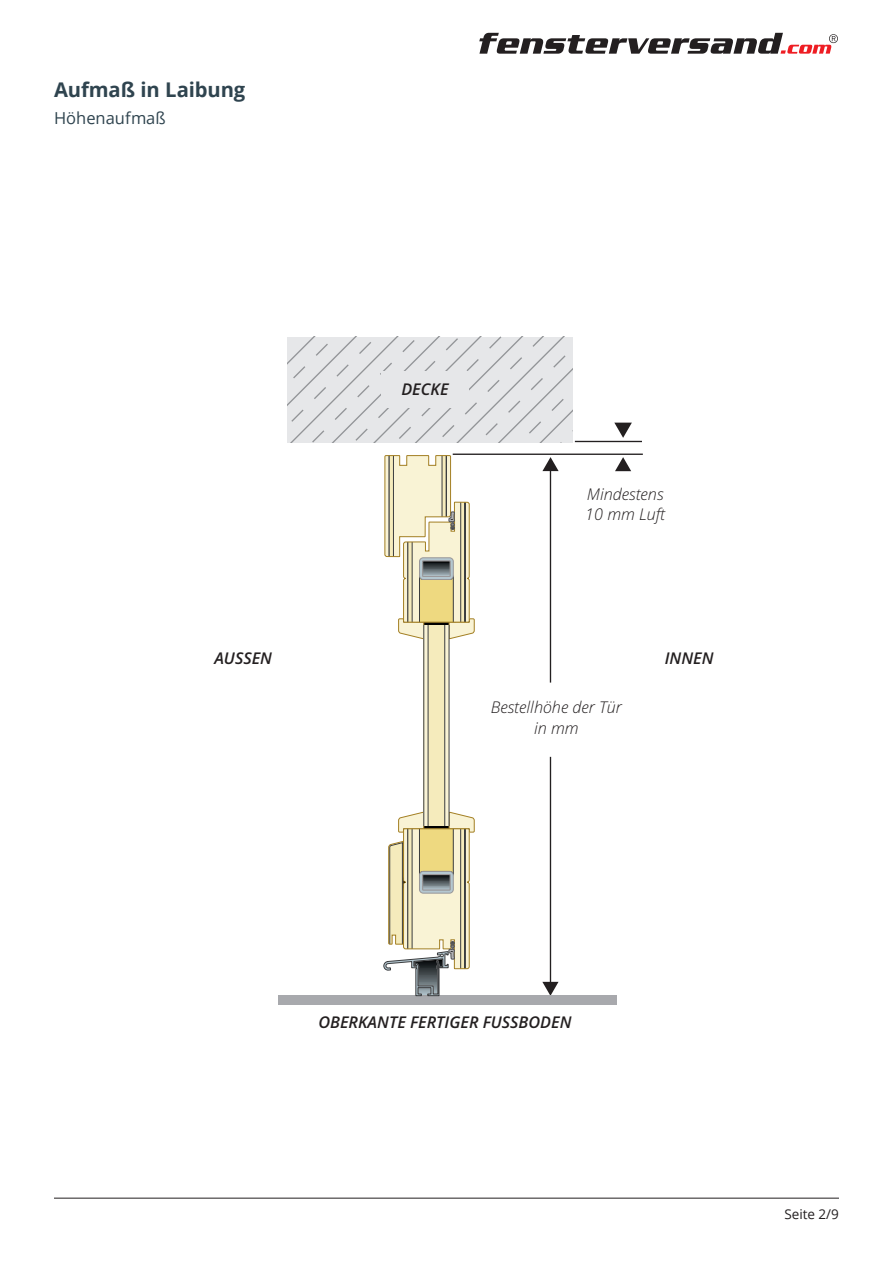
<style>
.page{position:relative;width:893px;height:1263px;background:#fff}
.page>*{position:absolute;margin:0;border:0;box-sizing:border-box;transform-origin:0 0}
.Head_Caslon{font:700 20.25px "Open Sans";letter-spacing:-.005em;color:#2f444f}
.Head_Caslon-2{font:16.5px "Open Sans";color:#2f444f}
.t1{font:italic 600 16.2px "Open Sans";color:#231f20}
.t2{font:italic 300 16.2px/20.2px "Open Sans";color:#231f20;text-align:center}
.t3{font:13.5px "Open Sans";color:#231f20}
</style>
<div class="page">
<hr style="left:54px;top:1198px;width:785px;height:1px;background:#231f20">
<svg style="left:479px;top:33px;width:359px;height:21px"></svg>
<svg style="left:287px;top:337px;width:285px;height:105px;background:#e0e1e3"></svg>
<hr style="left:550px;top:757px;width:1px;height:227px;background:#231f20">
<svg style="left:542px;top:982px;width:16px;height:13px"></svg>
<hr style="left:550px;top:469px;width:1px;height:214px;background:#231f20">
<svg style="left:542px;top:457px;width:17px;height:14px"></svg>
<hr style="left:453px;top:454px;width:190px;height:1px;background:#231f20">
<hr style="left:575px;top:441px;width:67px;height:1px;background:#231f20">
<svg style="left:615px;top:457px;width:16px;height:14px"></svg>
<svg style="left:614px;top:423px;width:18px;height:15px"></svg>
<div style="left:278px;top:995px;width:339px;height:10px;background:#a8a9ad"></div>
<div style="left:381px;top:371px;width:88px;height:37px;background:#e6e7e9"></div>
<svg style="left:384px;top:455px;width:90px;height:541px"></svg>
<p class="Head_Caslon" style="left:54px;top:76px;width:193px">Aufmaß in Laibung</p>
<p class="Head_Caslon-2" style="left:54px;top:107px;width:113px">Höhenaufmaß</p>
<p class="t1" style="left:214px;top:647px;width:59px">AUSSEN</p>
<p class="t1" style="left:401px;top:377px;width:49px">DECKE</p>
<p class="t2" style="left:585px;top:484px;width:81px;text-align:left">Mindestens<br>10 mm Luft</p>
<p class="t2" style="left:491px;top:697px;width:132px">Bestellhöhe der Tür in mm</p>
<p class="t1" style="left:665px;top:647px;width:50px">INNEN</p>
<p class="t1" style="left:318px;top:1011px;width:254px">OBERKANTE FERTIGER FUSSBODEN</p>
<p class="t3" style="left:784px;top:1205px;width:56px">Seite 2/9</p>
</div>
